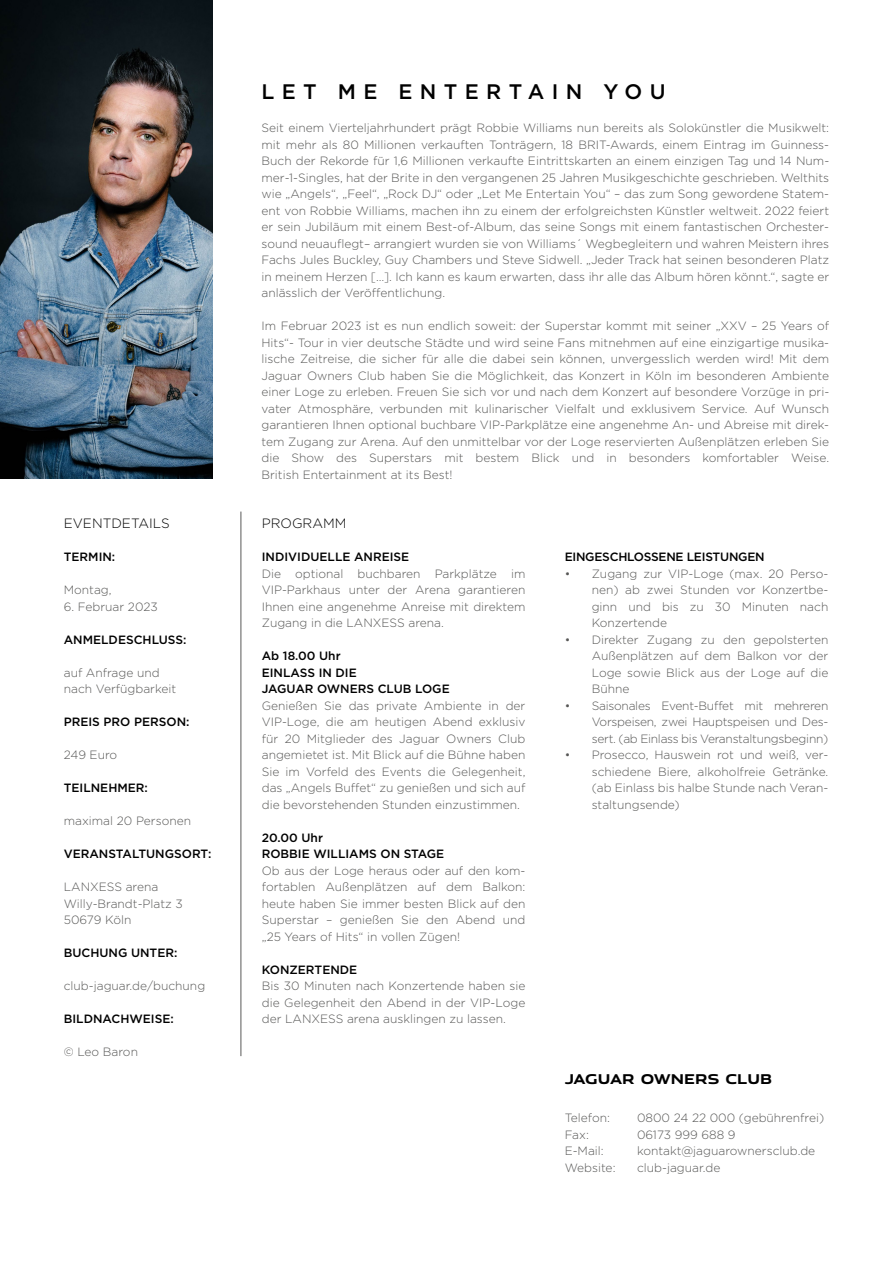
<style>
.page{position:relative;width:893px;height:1263px;background:#fff}
.page>*{position:absolute;margin:0;border:0;box-sizing:border-box;transform-origin:0 0}
.t1{font:500 21px "Gotham";letter-spacing:.35em;color:#000}
.t2{font:300 13.5px "Gotham";color:#000}
.t3{font:700 13.5px "Jaguar Modern";color:#000}
.t4{font:300 12px/16.5px "Gotham";color:#575756;text-align:justify}
.t5{font:500 12px/16.5px "Gotham";color:#000}
.t6{font:500 12px "Gotham";letter-spacing:-.02em;color:#000}
</style>
<div class="page">
<img style="left:0;top:0;width:213px;height:479px">
<p class="t2" style="left:64px;top:515px;width:108px">EVENTDETAILS</p>
<p class="t5" style="left:64px;top:548px;width:53px">TERMIN:</p>
<p class="t4" style="left:64px;top:581px;width:49px">Montag,</p>
<p class="t4" style="left:64px;top:598px;width:96px">6. Februar 2023</p>
<p class="t5" style="left:64px;top:631px;width:124px">ANMELDESCHLUSS:</p>
<p class="t4" style="left:64px;top:664px;width:114px">auf Anfrage und nach Verfügbarkeit</p>
<p class="t5" style="left:64px;top:713px;width:127px">PREIS PRO PERSON:</p>
<p class="t4" style="left:64px;top:746px;width:55px">249 Euro</p>
<p class="t5" style="left:64px;top:779px;width:86px">TEILNEHMER:</p>
<p class="t4" style="left:64px;top:812px;width:129px">maximal 20 Personen</p>
<p class="t5" style="left:64px;top:845px;width:149px">VERANSTALTUNGSORT:</p>
<p class="t4" style="left:64px;top:878px;width:121px;text-align:left">LANXESS arena<br>Willy-Brandt-Platz 3<br>50679 Köln</p>
<p class="t5" style="left:64px;top:944px;width:115px">BUCHUNG UNTER:</p>
<p class="t4" style="left:64px;top:977px;width:143px">club-jaguar.de/buchung</p>
<p class="t5" style="left:64px;top:1010px;width:111px">BILDNACHWEISE:</p>
<p class="t4" style="left:64px;top:1043px;width:76px">© Leo Baron</p>
<h1 class="t1" style="left:261px;top:78px;width:406px">LET ME ENTERTAIN YOU</h1>
<p class="t4" style="left:261px;top:119px;width:569px">Seit einem Vierteljahrhundert prägt Robbie Williams nun bereits als Solokünstler die Musikwelt: mit mehr als 80 Millionen verkauften Tonträgern, 18 BRIT-Awards, einem Eintrag im Guinness-Buch der Rekorde für 1,6 Millionen verkaufte Eintrittskarten an einem einzigen Tag und 14 Num&shy;mer-1-Singles, hat der Brite in den vergangenen 25 Jahren Musikgeschichte geschrieben. Welthits wie „Angels“, „Feel“, „Rock DJ“ oder „Let Me Entertain You“ – das zum Song gewordene Statem&shy;ent von Robbie Williams, machen ihn zu einem der erfolgreichsten Künstler weltweit. 2022 feiert er sein Jubiläum mit einem Best-of-Album, das seine Songs mit einem fantastischen Orchester&shy;sound neuauflegt– arrangiert wurden sie von Williams´ Wegbegleitern und wahren Meistern ihres Fachs Jules Buckley, Guy Chambers und Steve Sidwell. „Jeder Track hat seinen besonderen Platz in meinem Herzen […]. Ich kann es kaum erwarten, dass ihr alle das Album hören könnt.“, sagte er anlässlich der Veröffentlichung.</p>
<p class="t4" style="left:261px;top:317px;width:569px">Im Februar 2023 ist es nun endlich soweit: der Superstar kommt mit seiner „XXV – 25 Years of Hits“- Tour in vier deutsche Städte und wird seine Fans mitnehmen auf eine einzigartige musika&shy;lische Zeitreise, die sicher für alle die dabei sein können, unvergesslich werden wird! Mit dem Jaguar Owners Club haben Sie die Möglichkeit, das Konzert in Köln im besonderen Ambiente einer Loge zu erleben. Freuen Sie sich vor und nach dem Konzert auf besondere Vorzüge in pri&shy;vater Atmosphäre, verbunden mit kulinarischer Vielfalt und exklusivem Service. Auf Wunsch garantieren Ihnen optional buchbare VIP-Parkplätze eine angenehme An- und Abreise mit direk&shy;tem Zugang zur Arena. Auf den unmittelbar vor der Loge reservierten Außenplätzen erleben Sie die Show des Superstars mit bestem Blick und in besonders komfortabler Weise.<br>British Entertainment at its Best!</p>
<p class="t2" style="left:262px;top:515px;width:86px">PROGRAMM</p>
<p class="t5" style="left:262px;top:548px;width:149px">INDIVIDUELLE ANREISE</p>
<p class="t4" style="left:262px;top:565px;width:265px">Die optional buchbaren Parkplätze im VIP-Parkhaus unter der Arena garantieren Ihnen eine angenehme Anreise mit direktem Zugang in die LANXESS arena.</p>
<p class="t5" style="left:262px;top:647px;width:189px">Ab 18.00 Uhr<br>EINLASS IN DIE<br>JAGUAR OWNERS CLUB LOGE</p>
<p class="t4" style="left:262px;top:697px;width:265px">Genießen Sie das private Ambiente in der VIP-Loge, die am heutigen Abend exklusiv für 20 Mitglieder des Jaguar Owners Club angemietet ist. Mit Blick auf die Bühne haben Sie im Vorfeld des Events die Gelegenheit, das „Angels Buffet“ zu genießen und sich auf die bevorstehenden Stunden einzustimmen.</p>
<p class="t5" style="left:262px;top:829px;width:184px">20.00 Uhr<br>ROBBIE WILLIAMS ON STAGE</p>
<p class="t4" style="left:262px;top:862px;width:265px">Ob aus der Loge heraus oder auf den kom&shy;fortablen Außenplätzen auf dem Balkon: heute haben Sie immer besten Blick auf den Superstar – genießen Sie den Abend und „25 Years of Hits“ in vollen Zügen!</p>
<p class="t5" style="left:262px;top:961px;width:97px">KONZERTENDE</p>
<p class="t4" style="left:262px;top:977px;width:265px">Bis 30 Minuten nach Konzertende haben sie die Gelegenheit den Abend in der VIP-Loge der LANXESS arena ausklingen zu lassen.</p>
<p class="t6" style="left:565px;top:549px;width:201px">EINGESCHLOSSENE LEISTUNGEN</p>
<p class="t4" style="left:592px;top:565px;width:238px;text-indent:-27px">• Zugang zur VIP-Loge (max. 20 Perso&shy;nen) ab zwei Stunden vor Konzertbe&shy;ginn und bis zu 30 Minuten nach Konzertende</p>
<p class="t4" style="left:592px;top:631px;width:238px;text-indent:-27px">• Direkter Zugang zu den gepolsterten Außenplätzen auf dem Balkon vor der Loge sowie Blick aus der Loge auf die Bühne</p>
<p class="t4" style="left:592px;top:697px;width:238px;text-indent:-27px">• Saisonales Event-Buffet mit mehreren Vorspeisen, zwei Hauptspeisen und Des&shy;sert. (ab Einlass bis Veranstaltungsbeginn)</p>
<p class="t4" style="left:592px;top:746px;width:238px;text-indent:-27px">• Prosecco, Hauswein rot und weiß, ver&shy;schiedene Biere, alkoholfreie Getränke. (ab Einlass bis halbe Stunde nach Veran&shy;staltungsende)</p>
<p class="t3" style="left:565px;top:1067px;width:209px">JAGUAR OWNERS CLUB</p>
<p class="t4" style="left:565px;top:1109px;width:47px">Telefon:</p>
<p class="t4" style="left:637px;top:1109px;width:189px">0800 24 22 000 (gebührenfrei)</p>
<p class="t4" style="left:565px;top:1126px;width:26px">Fax:</p>
<p class="t4" style="left:637px;top:1126px;width:100px">06173 999 688 9</p>
<p class="t4" style="left:565px;top:1142px;width:41px">E-Mail:</p>
<p class="t4" style="left:637px;top:1142px;width:180px">kontakt@jaguarownersclub.de</p>
<p class="t4" style="left:565px;top:1159px;width:52px">Website:</p>
<p class="t4" style="left:637px;top:1159px;width:85px">club-jaguar.de</p>
</div>
